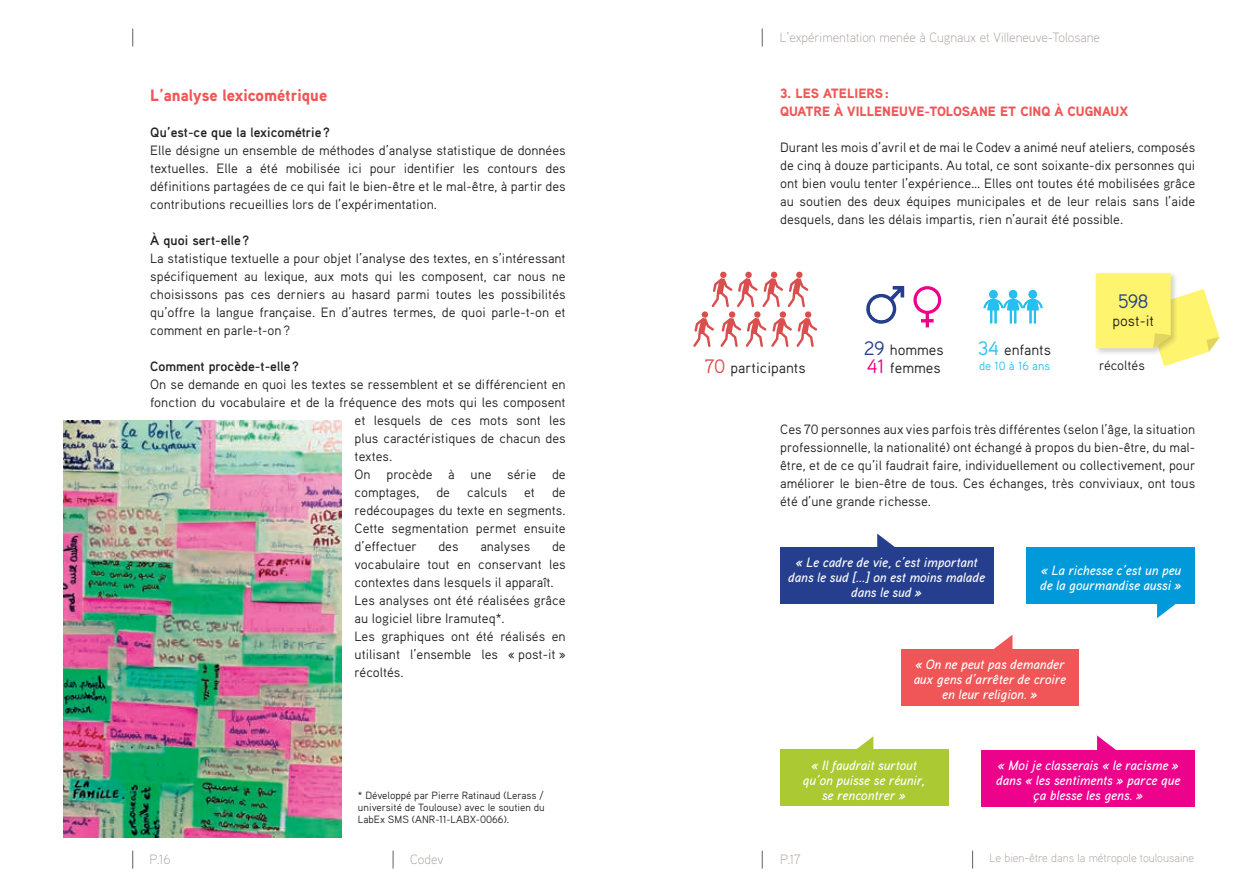
<style>
.page{position:relative;width:1259px;height:893px;background:#fff}
.page>*{position:absolute;margin:0;border:0;box-sizing:border-box;transform-origin:0 0}
.t1{font:19.5px "Aaux Pro";color:#253f8e}
.t2{font:900 16.5px "Aaux Pro";color:#f05657}
.t3{font:15px/18px "Aaux Pro";color:#231f20}
.t4{font:13.5px/18px "Aaux Pro";color:#231f20;text-align:justify}
.t5{font:italic 500 13.5px/15px "Aaux Pro";color:#fff;text-align:center}
.t6{font:300 13.5px "Aaux Pro";color:#b1a7a4}
.t7{font:700 13.5px "Aaux Pro";color:#231f20}
.t8{font:900 13.5px/18px "Aaux Pro";color:#f05657}
.t9{font:300 12px "Aaux Pro";color:#b1a7a4}
.t10{font:12px "Aaux Pro";color:#26bff0}
.t11{font:10.5px/12px "Aaux Pro";color:#231f20}
.s1{font-size:19.5px;color:#da4e4e}
.s2{font-size:19.5px;color:#253f8e}
.s3{font-size:19.5px;color:#ed028c}
.s4{font-size:19.5px;color:#26bff0}
</style>
<div class="page">
<svg style="left:762px;top:851px;width:1px;height:18px"></svg>
<svg style="left:762px;top:28px;width:1px;height:18px"></svg>
<svg style="left:972px;top:851px;width:1px;height:18px"></svg>
<svg style="left:393px;top:851px;width:1px;height:18px"></svg>
<svg style="left:132px;top:851px;width:1px;height:18px"></svg>
<svg style="left:132px;top:28px;width:1px;height:18px"></svg>
<img style="left:64px;top:421px;width:278px;height:417px">
<div style="left:729px;top:311px;width:6px;height:7px;background:#da4e4e;border-radius:50%"></div>
<div style="left:779px;top:311px;width:7px;height:7px;background:#da4e4e;border-radius:50%"></div>
<div style="left:754px;top:311px;width:6px;height:7px;background:#da4e4e;border-radius:50%"></div>
<svg style="left:711px;top:272px;width:97px;height:35px"></svg>
<svg style="left:720px;top:318px;width:97px;height:29px"></svg>
<div style="left:805px;top:311px;width:6px;height:7px;background:#da4e4e;border-radius:50%"></div>
<svg style="left:693px;top:318px;width:21px;height:29px"></svg>
<div style="left:702px;top:311px;width:6px;height:7px;background:#da4e4e;border-radius:50%"></div>
<svg style="left:983px;top:290px;width:59px;height:33px"></svg>
<div style="left:1028px;top:290px;width:9px;height:9px;background:#26bff0;border-radius:50%"></div>
<svg style="left:866px;top:286px;width:38px;height:38px"></svg>
<svg style="left:913px;top:286px;width:29px;height:41px"></svg>
<div style="left:870px;top:297px;width:22px;height:23px;background:#fff;border-radius:50%"></div>
<div style="left:917px;top:290px;width:21px;height:21px;background:#fff;border-radius:50%"></div>
<svg style="left:1095px;top:273px;width:124px;height:93px"></svg>
<div style="left:780px;top:547px;width:213px;height:57px;background:#253f8e"></div>
<svg style="left:876px;top:533px;width:19px;height:14px"></svg>
<div style="left:901px;top:649px;width:178px;height:56px;background:#f05657"></div>
<svg style="left:994px;top:634px;width:19px;height:15px"></svg>
<div style="left:1026px;top:548px;width:169px;height:56px;background:#009ada"></div>
<svg style="left:1156px;top:604px;width:20px;height:15px"></svg>
<div style="left:780px;top:750px;width:168px;height:56px;background:#aac932"></div>
<svg style="left:854px;top:736px;width:20px;height:14px"></svg>
<div style="left:981px;top:750px;width:214px;height:57px;background:#ed028c"></div>
<svg style="left:1096px;top:735px;width:20px;height:15px"></svg>
<p class="t2" style="left:150px;top:85px;width:178px">L’ANALYSE LEXICOMÉTRIQUE</p>
<p class="t7" style="left:150px;top:124px;width:181px">Qu’est-ce que la lexicométrie?</p>
<p class="t4" style="left:150px;top:141px;width:417px">Elle désigne un ensemble de méthodes d’analyse statistique de données textuelles. Elle a été mobilisée ici pour identifier les contours des définitions partagées de ce qui fait le bien-être et le mal-être, à partir des contributions recueillies lors de l’expérimentation.</p>
<p class="t7" style="left:150px;top:232px;width:101px">À quoi sert-elle?</p>
<p class="t4" style="left:150px;top:249px;width:417px">La statistique textuelle a pour objet l’analyse des textes, en s’intéressant spécifiquement au lexique, aux mots qui les composent, car nous ne choisissons pas ces derniers au hasard parmi toutes les possibilités qu’offre la langue française. En d’autres termes, de quoi parle-t-on et comment en parle-t-on?</p>
<p class="t7" style="left:150px;top:358px;width:150px">Comment procède-t-elle?</p>
<p class="t4" style="left:150px;top:375px;width:417px">On se demande en quoi les textes se ressemblent et se différencient en</p>
<p class="t4" style="left:150px;top:393px;width:417px">fonction du vocabulaire et de la fréquence des mots qui les composent</p>
<p class="t4" style="left:354px;top:411px;width:213px">et lesquels de ces mots sont les</p>
<p class="t4" style="left:354px;top:429px;width:213px">plus caractéristiques de chacun des</p>
<p class="t4" style="left:354px;top:447px;width:39px">textes.</p>
<p class="t4" style="left:354px;top:465px;width:212px">On procède à une série de</p>
<p class="t4" style="left:354px;top:483px;width:66px">comptages,</p>
<p class="t4" style="left:436px;top:483px;width:15px">de</p>
<p class="t4" style="left:467px;top:483px;width:42px">calculs</p>
<p class="t4" style="left:524px;top:483px;width:12px">et</p>
<p class="t4" style="left:354px;top:483px;width:213px;text-indent:197px">de redécoupages du texte en segments.<br>Cette segmentation permet ensuite d’effectuer</p>
<p class="t4" style="left:354px;top:537px;width:213px;text-align:left;text-indent:197px">de vocabulaire tout en conservant les contextes dans lesquels il apparaît.<br>Les analyses ont été réalisées grâce au logiciel libre Iramuteq*.<br>Les graphiques ont été réalisés en utilisant l’ensemble les « post-it » récoltés.</p>
<p class="t4" style="left:438px;top:537px;width:22px">des</p>
<p class="t4" style="left:480px;top:537px;width:51px">analyses</p>
<p class="t11" style="left:358px;top:789px;width:188px">* Développé par Pierre Ratinaud (Lerass / université de Toulouse) avec le soutien du<br>LabEx SMS (ANR-11-LABX-0066).</p>
<p class="t6" style="left:150px;top:850px;width:23px">P.16</p>
<p class="t6" style="left:410px;top:850px;width:35px">Codev</p>
<p class="t6" style="left:780px;top:28px;width:322px">L’expérimentation menée à Cugnaux et Villeneuve-Tolosane</p>
<p class="t8" style="left:780px;top:84px;width:350px">3. LES ATELIERS:<br>QUATRE À VILLENEUVE-TOLOSANE ET CINQ À CUGNAUX</p>
<p class="t4" style="left:780px;top:138px;width:416px">Durant les mois d’avril et de mai le Codev a animé neuf ateliers, composés de cinq à douze participants. Au total, ce sont soixante-dix personnes qui ont bien voulu tenter l’expérience… Elles ont toutes été mobilisées grâce au soutien des deux équipes municipales et de leur relais sans l’aide desquels, dans les délais impartis, rien n’aurait été possible.</p>
<p class="t3" style="left:704px;top:358px;width:103px"><span class="s1">70</span> participants</p>
<p class="t3" style="left:864px;top:341px;width:81px"><span class="s2">29</span> hommes<br><span class="s3">41</span> femmes</p>
<p class="t3" style="left:978px;top:341px;width:74px"><span class="s4">34</span> enfants</p>
<p class="t10" style="left:979px;top:359px;width:73px">de 10 à 16 ans</p>
<h1 class="t1" style="left:1118px;top:289px;width:32px">598</h1>
<p class="t3" style="left:1112px;top:311px;width:43px">post-it</p>
<p class="t4" style="left:1099px;top:356px;width:47px">récoltés</p>
<p class="t4" style="left:780px;top:420px;width:417px">Ces 70 personnes aux vies parfois très différentes (selon l’âge, la situation professionnelle, la nationalité) ont échangé à propos du bien-être, du mal&shy;être, et de ce qu’il faudrait faire, individuellement ou collectivement, pour améliorer le bien-être de tous. Ces échanges, très conviviaux, ont tous été d’une grande richesse.</p>
<p class="t5" style="left:788px;top:555px;width:198px">« Le cadre de vie, c’est important dans le sud […] on est moins malade dans le sud »</p>
<p class="t5" style="left:1040px;top:562px;width:143px;text-align:left">« La richesse c’est un peu de la gourmandise aussi »</p>
<p class="t5" style="left:913px;top:656px;width:154px">« On ne peut pas demander aux gens d’arrêter de croire en leur religion. »</p>
<p class="t5" style="left:803px;top:757px;width:123px">« Il faudrait surtout qu’on puisse se réunir, se rencontrer »</p>
<p class="t5" style="left:996px;top:758px;width:186px">« Moi je classerais « le racisme » dans « les sentiments » parce que ça blesse les gens. »</p>
<p class="t6" style="left:780px;top:850px;width:22px">P.17</p>
<p class="t9" style="left:989px;top:850px;width:206px">Le bien-être dans la métropole toulousaine</p>
</div>
